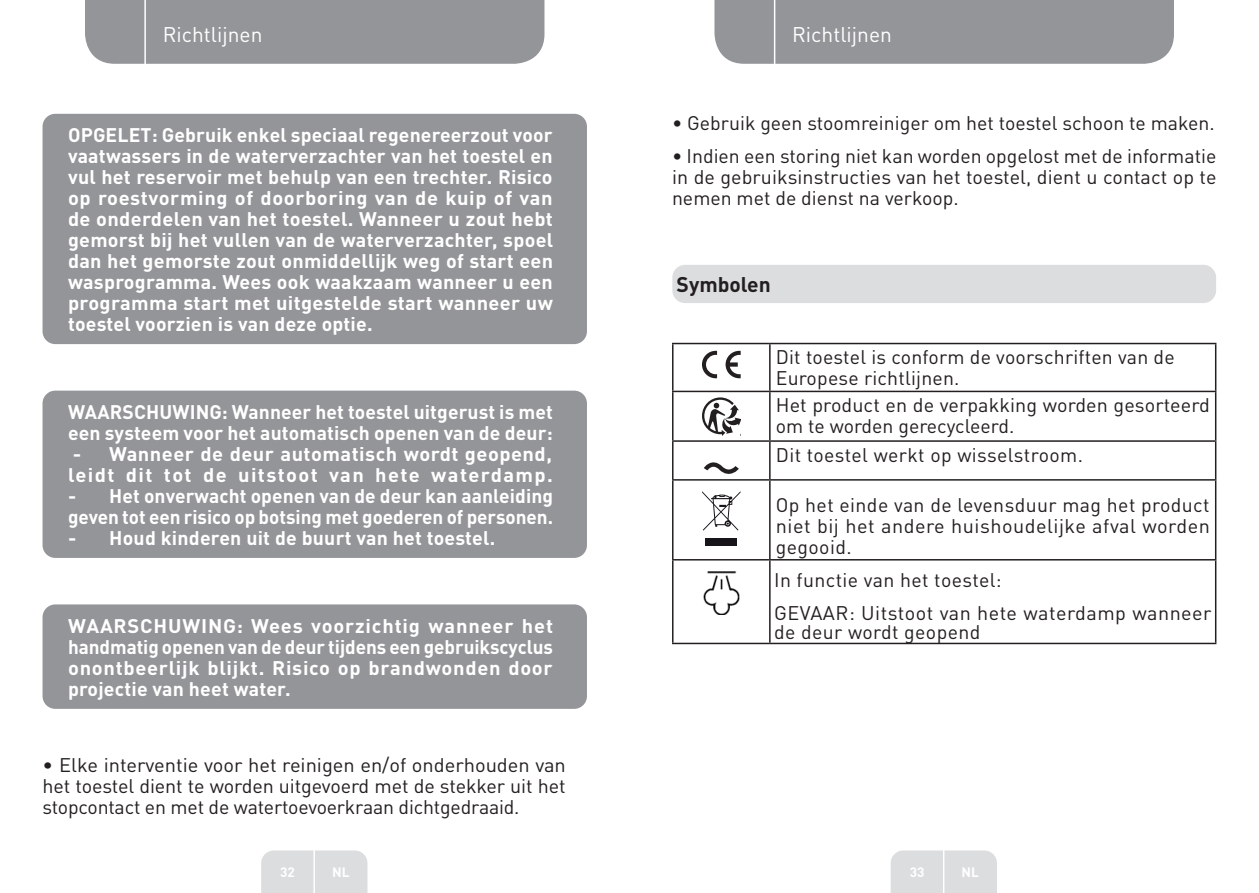
<style>
.page{position:relative;width:1259px;height:893px;background:#fff}
.page>*{position:absolute;margin:0;border:0;box-sizing:border-box;transform-origin:0 0}
.t1{font:21px "DIN Pro";color:#fff}
.Headline-01{font:700 21px "DIN Pro";color:#231f20}
.Large_Text__3_2_mm{font:700 19.5px/21px "DIN Pro";letter-spacing:.01em;color:#fff}
.Large_Text__3_2_mm-2{font:19.5px/21px "DIN Pro";letter-spacing:.005em;color:#231f20;text-align:justify}
.Large_Text__3_2_mm-3{font:19.5px/19.5px "DIN Pro";letter-spacing:.025em;color:#231f20}
.t2{font:700 13.5px "DIN Pro";color:#fff}
.t3{font:600 7.65px "Myriad Pro";letter-spacing:-.04em;color:#231f20}
</style>
<div class="page">
<div style="left:85px;top:0;width:459px;height:64px;background:#939598"></div>
<div style="left:714px;top:0;width:460px;height:64px;background:#939598"></div>
<div style="left:261px;top:850px;width:106px;height:43px;background:#dcdddf"></div>
<div style="left:890px;top:850px;width:107px;height:43px;background:#dcdddf"></div>
<hr style="left:313px;top:833px;width:2px;height:60px;background:#fff">
<hr style="left:943px;top:833px;width:1px;height:60px;background:#fff">
<hr style="left:144px;top:0;width:2px;height:66px;background:#fff">
<hr style="left:774px;top:0;width:1px;height:66px;background:#fff">
<div style="left:672px;top:265px;width:544px;height:38px;background:#dcdddf;border-radius:13px"></div>
<hr style="left:672px;top:343px;width:98px;height:1px;background:#231f20">
<hr style="left:672px;top:344px;width:1px;height:47px;background:#231f20">
<hr style="left:770px;top:343px;width:446px;height:1px;background:#231f20">
<hr style="left:769px;top:344px;width:1px;height:47px;background:#231f20">
<hr style="left:1215px;top:344px;width:1px;height:47px;background:#231f20">
<hr style="left:672px;top:391px;width:98px;height:1px;background:#231f20">
<hr style="left:672px;top:392px;width:1px;height:48px;background:#231f20">
<hr style="left:770px;top:391px;width:446px;height:1px;background:#231f20">
<hr style="left:769px;top:392px;width:1px;height:48px;background:#231f20">
<hr style="left:1215px;top:392px;width:1px;height:48px;background:#231f20">
<hr style="left:672px;top:440px;width:98px;height:2px;background:#231f20">
<hr style="left:672px;top:442px;width:1px;height:37px;background:#231f20">
<hr style="left:770px;top:440px;width:446px;height:2px;background:#231f20">
<hr style="left:769px;top:442px;width:1px;height:37px;background:#231f20">
<hr style="left:1215px;top:442px;width:1px;height:37px;background:#231f20">
<hr style="left:672px;top:479px;width:98px;height:2px;background:#231f20">
<hr style="left:672px;top:481px;width:1px;height:78px;background:#231f20">
<hr style="left:770px;top:479px;width:446px;height:2px;background:#231f20">
<hr style="left:769px;top:481px;width:1px;height:78px;background:#231f20">
<hr style="left:1215px;top:481px;width:1px;height:78px;background:#231f20">
<hr style="left:672px;top:559px;width:98px;height:1px;background:#231f20">
<hr style="left:672px;top:560px;width:1px;height:83px;background:#231f20">
<hr style="left:770px;top:559px;width:446px;height:1px;background:#231f20">
<hr style="left:769px;top:560px;width:1px;height:83px;background:#231f20">
<hr style="left:1215px;top:560px;width:1px;height:83px;background:#231f20">
<hr style="left:672px;top:643px;width:98px;height:1px;background:#231f20">
<hr style="left:770px;top:643px;width:446px;height:1px;background:#231f20">
<svg style="left:702px;top:351px;width:15px;height:27px"></svg>
<svg style="left:725px;top:351px;width:15px;height:27px"></svg>
<svg style="left:702px;top:397px;width:38px;height:38px"></svg>
<svg style="left:704px;top:462px;width:35px;height:12px"></svg>
<svg style="left:702px;top:491px;width:38px;height:40px"></svg>
<div style="left:705px;top:538px;width:32px;height:8px;background:#17141a"></div>
<img style="left:703px;top:571px;width:36px;height:44px">
<div style="left:43px;top:114px;width:544px;height:230px;background:#939598;border-radius:13px"></div>
<div style="left:43px;top:391px;width:544px;height:167px;background:#939598;border-radius:13px"></div>
<div style="left:43px;top:604px;width:544px;height:105px;background:#939598;border-radius:13px"></div>
<p class="t1" style="left:163px;top:20px;width:101px">Richtlijnen</p>
<p class="t1" style="left:792px;top:20px;width:101px">Richtlijnen</p>
<p class="Large_Text__3_2_mm" style="left:68px;top:124px;width:487px;text-align:justify">OPGELET: Gebruik enkel speciaal regenereerzout voor vaatwassers in de waterverzachter van het toestel en vul het reservoir met behulp van een trechter. Risico op roestvorming of doorboring van de kuip of van de onderdelen van het toestel. Wanneer u zout hebt gemorst bij het vullen van de waterverzachter, spoel dan het gemorste zout onmiddellijk weg of start een wasprogramma. Wees ook waakzaam wanneer u een programma start met uitgestelde start wanneer uw toestel voorzien is van deze optie.</p>
<p class="Large_Text__3_2_mm" style="left:68px;top:400px;width:486px">WAARSCHUWING: Wanneer het toestel uitgerust is met een systeem voor het automatisch openen van de deur:</p>
<p class="Large_Text__3_2_mm" style="left:68px;top:442px;width:486px">- Wanneer de deur automatisch wordt geopend, leidt dit tot de uitstoot van hete waterdamp.</p>
<p class="Large_Text__3_2_mm" style="left:68px;top:484px;width:487px">- Het onverwacht openen van de deur kan aanleiding geven tot een risico op botsing met goederen of personen.</p>
<p class="Large_Text__3_2_mm" style="left:68px;top:526px;width:429px">- Houd kinderen uit de buurt van het toestel.</p>
<p class="Large_Text__3_2_mm" style="left:68px;top:614px;width:486px;text-align:justify">WAARSCHUWING: Wees voorzichtig wanneer het handmatig openen van de deur tijdens een gebruikscyclus onontbeerlijk blijkt. Risico op brandwonden door projectie van heet water.</p>
<p class="Large_Text__3_2_mm-2" style="left:43px;top:754px;width:525px">• Elke interventie voor het reinigen en/of onderhouden van het toestel dient te worden uitgevoerd met de stekker uit het stopcontact en met de watertoevoerkraan dichtgedraaid.</p>
<p class="Large_Text__3_2_mm-2" style="left:672px;top:111px;width:544px">• Gebruik geen stoomreiniger om het toestel schoon te maken.</p>
<p class="Large_Text__3_2_mm-2" style="left:672px;top:145px;width:546px">• Indien een storing niet kan worden opgelost met de informatie in de gebruiksinstructies van het toestel, dient u contact op te nemen met de dienst na verkoop.</p>
<p class="Headline-01" style="left:676px;top:270px;width:96px">Symbolen</p>
<p class="Large_Text__3_2_mm-2" style="left:776px;top:346px;width:400px">Dit toestel is conform de voorschriften van de</p>
<p class="Large_Text__3_2_mm-2" style="left:776px;top:367px;width:185px">Europese richtlijnen.</p>
<p class="Large_Text__3_2_mm-2" style="left:776px;top:394px;width:435px">Het product en de verpakking worden gesorteerd om te worden gerecycleerd.</p>
<p class="Large_Text__3_2_mm-2" style="left:776px;top:444px;width:308px">Dit toestel werkt op wisselstroom.</p>
<p class="Large_Text__3_2_mm-2" style="left:776px;top:493px;width:435px">Op het einde van de levensduur mag het product niet bij het andere huishoudelijke afval worden gegooid.</p>
<p class="Large_Text__3_2_mm-2" style="left:774px;top:569px;width:229px">In functie van het toestel:</p>
<p class="Large_Text__3_2_mm-3" style="left:774px;top:602px;width:439px">GEVAAR: Uitstoot van hete waterdamp wanneer de deur wordt geopend</p>
<p class="t3" style="left:740px;top:450px;width:131px">Pour en savoir plus : www.consignesdetri.fr</p>
<p class="t2" style="left:280px;top:863px;width:16px">32</p>
<p class="t2" style="left:332px;top:863px;width:19px">NL</p>
<p class="t2" style="left:909px;top:863px;width:16px">33</p>
<p class="t2" style="left:961px;top:863px;width:19px">NL</p>
</div>
